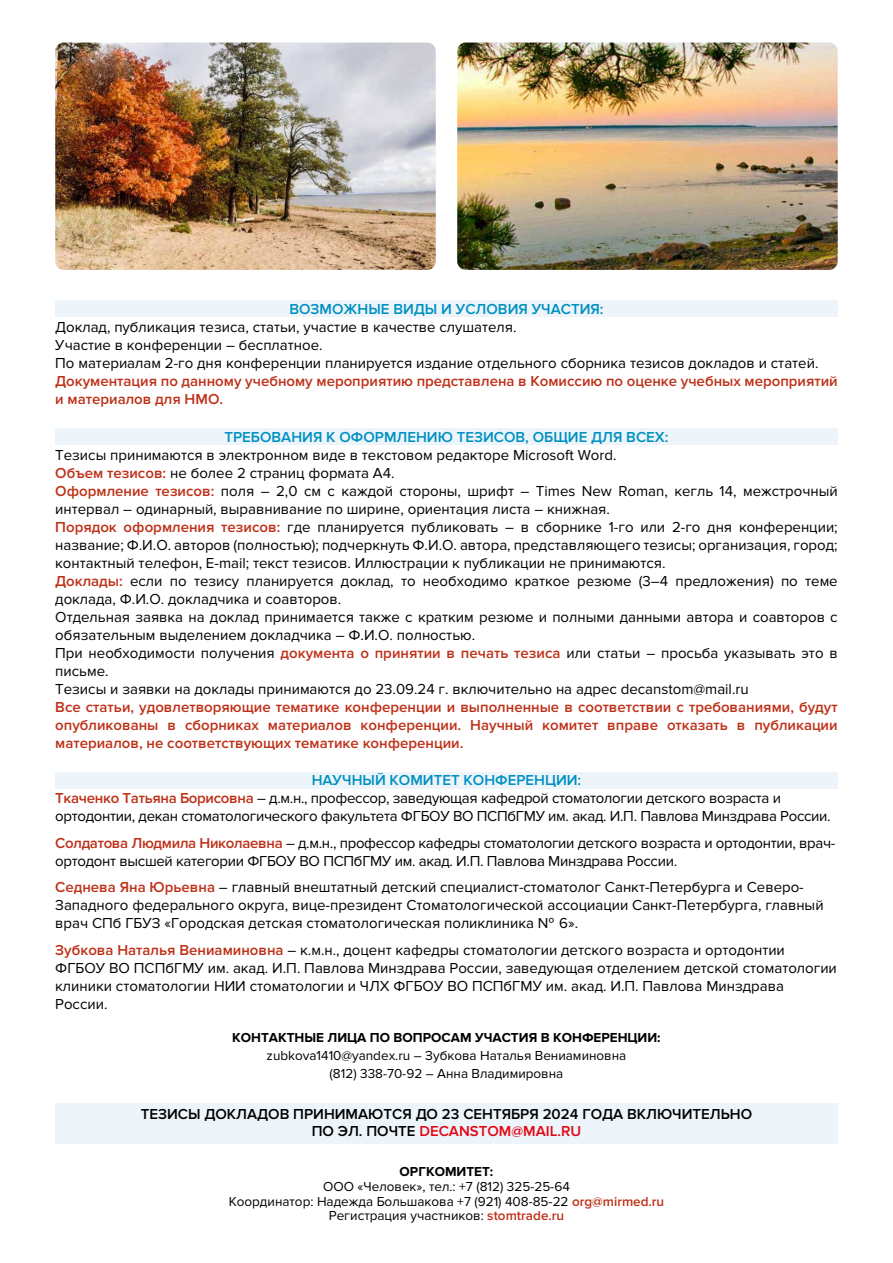
<style>
.page{position:relative;width:893px;height:1263px;background:#fff}
.page>*{position:absolute;margin:0;border:0;box-sizing:border-box;transform-origin:0 0}
.t1{font:15px/18px "Proxima Nova";color:#000}
.t2{font:15px/18px "Proxima Nova";letter-spacing:-.02em;color:#000}
.t3{font:600 15px/18px "Proxima Nova";color:#be3118}
.t4{font:600 15px/16.5px "Proxima Nova";color:#000;text-align:center}
.t5{font:600 15px "Proxima Nova";color:#0090c1}
.t6{font:13.5px/14.9px "Proxima Nova";color:#000;text-align:center}
.t7{font:700 13.5px "Proxima Nova";color:#000}
.s1{font-weight:600;color:#be3118}
.s2{font-weight:600;color:#0090c1}
.s3{color:#e30613}
</style>
<div class="page">
<img style="left:55px;top:43px;width:381px;height:227px">
<img style="left:457px;top:43px;width:381px;height:227px">
<div style="left:55px;top:301px;width:783px;height:16px;background:#edf5fb"></div>
<div style="left:55px;top:428px;width:783px;height:17px;background:#edf5fb"></div>
<div style="left:55px;top:772px;width:783px;height:16px;background:#edf5fb"></div>
<div style="left:55px;top:1103px;width:783px;height:24px;background:#edf5fb"></div>
<div style="left:55px;top:1120px;width:783px;height:23px;background:#edf5fb"></div>
<p class="t5" style="left:289px;top:300px;width:316px">ВОЗМОЖНЫЕ ВИДЫ И УСЛОВИЯ УЧАСТИЯ:</p>
<p class="t1" style="left:55px;top:318px;width:765px">Доклад, публикация тезиса, статьи, участие в качестве слушателя.<br>Участие в конференции – бесплатное.<br>По материалам 2-го дня конференции планируется издание отдельного сборника тезисов докладов и статей.</p>
<p class="t3" style="left:55px;top:372px;width:784px">Документация по данному учебному мероприятию представлена в Комиссию по оценке учебных мероприятий и материалов для НМО.</p>
<p class="t5" style="left:224px;top:428px;width:445px">ТРЕБОВАНИЯ К ОФОРМЛЕНИЮ ТЕЗИСОВ, ОБЩИЕ ДЛЯ ВСЕХ:</p>
<p class="t1" style="left:55px;top:446px;width:784px">Тезисы принимаются в электронном виде в текстовом редакторе Microsoft Word.<br><span class="s1">Объем тезисов:</span> не более 2 страниц формата А4.<br><span class="s1">Оформление тезисов:</span> поля – 2,0 см с каждой стороны, шрифт – Times New Roman, кегль 14, межстрочный интервал – одинарный, выравнивание по ширине, ориентация листа – книжная.<br><span class="s1">Порядок оформления тезисов:</span> где планируется публиковать – в сборнике 1-го или 2-го дня конференции; название; Ф.И.О. авторов (полностью); подчеркнуть Ф.И.О. автора, представляющего тезисы; организация, город; контактный телефон, E-mail; текст тезисов. Иллюстрации к публикации не принимаются.<br><span class="s1">Доклады:</span> если по тезису планируется доклад, то необходимо краткое резюме (3–4 предложения) по теме доклада, Ф.И.О. докладчика и соавторов.<br>Отдельная заявка на доклад принимается также с кратким резюме и полными данными автора и соавторов с обязательным выделением докладчика – Ф.И.О. полностью.<br>При необходимости получения <span class="s1">документа о принятии в печать тезиса</span> или статьи – просьба указывать это в письме.<br>Тезисы и заявки на доклады принимаются до 23.09.24 г. включительно на адрес decanstom@mail.ru</p>
<p class="t3" style="left:55px;top:698px;width:784px;text-align:justify">Все статьи, удовлетворяющие тематике конференции и выполненные в соответствии с требованиями, будут опубликованы в сборниках материалов конференции. Научный комитет вправе отказать в публикации материалов, не соответствующих тематике конференции.</p>
<p class="t2" style="left:55px;top:771px;width:777px;text-indent:256px"><span class="s2">НАУЧНЫЙ КОМИТЕТ КОНФЕРЕНЦИИ:<br></span><span class="s1">Ткаченко Татьяна Борисовна</span> – д.м.н., профессор, заведующая кафедрой стоматологии детского возраста и ортодонтии, декан стоматологического факультета ФГБОУ ВО ПСПбГМУ им. акад. И.П. Павлова Минздрава России.</p>
<p class="t2" style="left:55px;top:834px;width:782px"><span class="s1">Солдатова Людмила Николаевна</span> – д.м.н., профессор кафедры стоматологии детского возраста и ортодонтии, врач&shy;ортодонт высшей категории ФГБОУ ВО ПСПбГМУ им. акад. И.П. Павлова Минздрава России.</p>
<p class="t1" style="left:55px;top:879px;width:770px"><span class="s1">Седнева Яна Юрьевна</span> – главный внештатный детский специалист-стоматолог Санкт-Петербурга и Северо-<br>Западного федерального округа, вице-президент Стоматологической ассоциации Санкт-Петербурга, главный врач СПб ГБУЗ «Городская детская стоматологическая поликлиника № 6».</p>
<p class="t1" style="left:55px;top:941px;width:783px"><span class="s1">Зубкова Наталья Вениаминовна</span> – к.м.н., доцент кафедры стоматологии детского возраста и ортодонтии ФГБОУ ВО ПСПбГМУ им. акад. И.П. Павлова Минздрава России, заведующая отделением детской стоматологии клиники стоматологии НИИ стоматологии и ЧЛХ ФГБОУ ВО ПСПбГМУ им. акад. И.П. Павлова Минздрава России.</p>
<p class="t7" style="left:232px;top:1030px;width:430px">КОНТАКТНЫЕ ЛИЦА ПО ВОПРОСАМ УЧАСТИЯ В КОНФЕРЕНЦИИ:</p>
<p class="t6" style="left:267px;top:1047px;width:361px;line-height:18px">zubkova1410@yandex.ru – Зубкова Наталья Вениаминовна (812) 338-70-92 – Анна Владимировна</p>
<p class="t4" style="left:141px;top:1106px;width:613px">ТЕЗИСЫ ДОКЛАДОВ ПРИНИМАЮТСЯ ДО 23 СЕНТЯБРЯ 2024 ГОДА ВКЛЮЧИТЕЛЬНО<br>ПО ЭЛ. ПОЧТЕ <span class="s3">DECANSTOM@MAIL.RU</span></p>
<p class="t7" style="left:400px;top:1163px;width:95px">ОРГКОМИТЕТ:</p>
<p class="t6" style="left:229px;top:1179px;width:437px">ООО «Человек», тел.: +7 (812) 325-25-64<br>Координатор: Надежда Большакова +7 (921) 408-85-22 <span class="s1">org@mirmed.ru<br></span>Регистрация участников: <span class="s1">stomtrade.ru</span></p>
</div>
